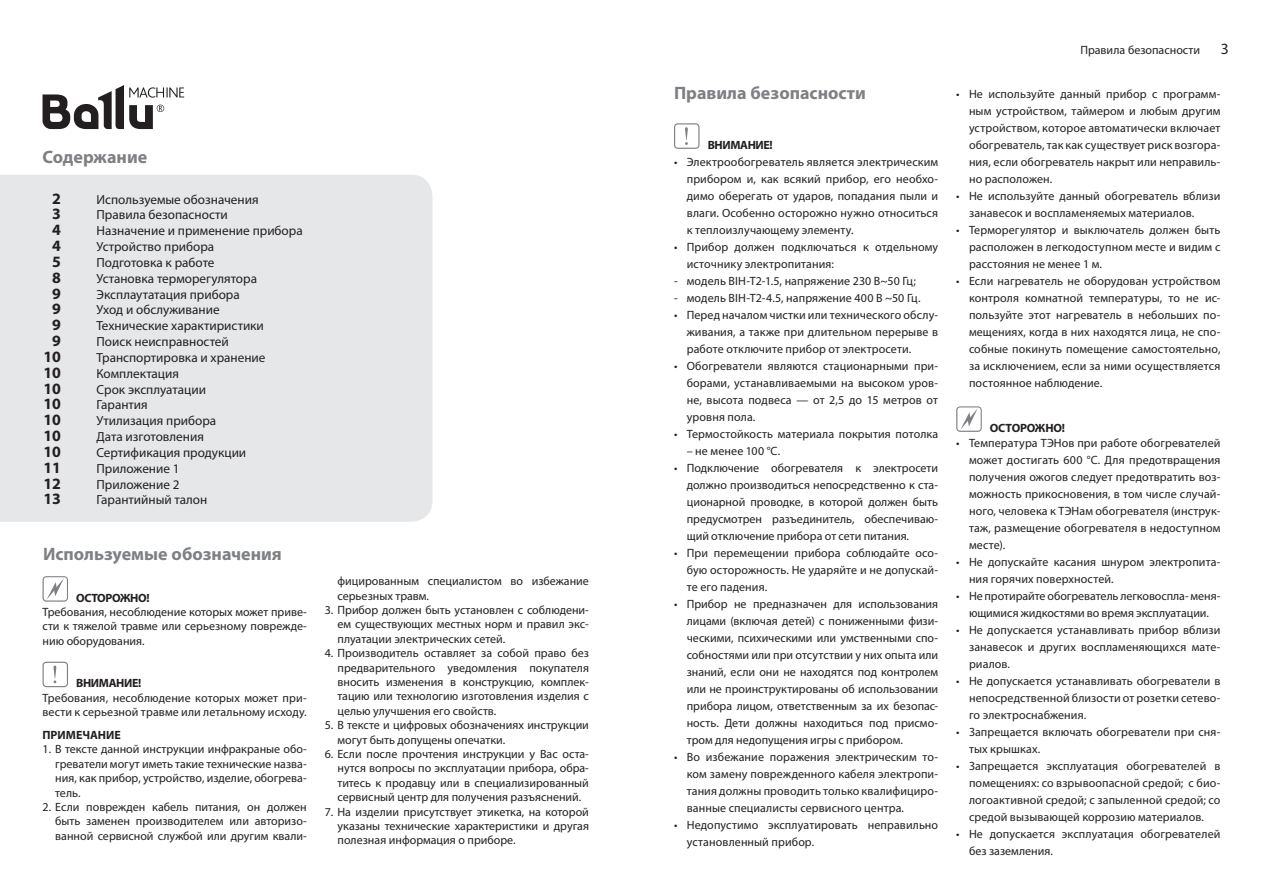
<style>
.page{position:relative;width:1263px;height:893px;background:#fff}
.page>*{position:absolute;margin:0;border:0;box-sizing:border-box;transform-origin:0 0}
.t1{font:700 18px "Myriad Pro";color:#7e8083}
.t2{font:700 15.9px "Myriad Pro";color:#231f20}
.t3{font:15.6px "Myriad Pro";color:#231f20}
.t4{font:13.2px "Myriad Pro";color:#231f20}
.t5{font:12px/17px "Myriad Pro";letter-spacing:.005em;color:#231f20;text-align:justify}
.t6{font:700 12px "Myriad Pro";letter-spacing:-.03em;color:#231f20}
.t7{font:700 12px "Myriad Pro";color:#231f20}
</style>
<div class="page">
<svg style="left:43px;top:576px;width:25px;height:26px"></svg>
<svg style="left:43px;top:662px;width:25px;height:25px"></svg>
<svg style="left:674px;top:123px;width:25px;height:26px"></svg>
<svg style="left:956px;top:406px;width:26px;height:26px"></svg>
<div style="left:0;top:175px;width:432px;height:347px;background:#e6e7e8"></div>
<svg style="left:43px;top:85px;width:141px;height:44px"></svg>
<h1 class="t1" style="left:43px;top:148px;width:106px">Содержание</h1>
<h2 class="t2" style="left:52px;top:190px;width:10px">2</h2>
<p class="t4" style="left:97px;top:193px;width:164px">Используемые обозначения</p>
<h2 class="t2" style="left:52px;top:206px;width:10px">3</h2>
<p class="t4" style="left:97px;top:208px;width:133px">Правила безопасности</p>
<h2 class="t2" style="left:52px;top:222px;width:10px">4</h2>
<p class="t4" style="left:97px;top:224px;width:208px">Назначение и применение прибора</p>
<h2 class="t2" style="left:52px;top:238px;width:10px">4</h2>
<p class="t4" style="left:97px;top:240px;width:119px">Устройство прибора</p>
<h2 class="t2" style="left:52px;top:254px;width:10px">5</h2>
<p class="t4" style="left:97px;top:256px;width:119px">Подготовка к работе</p>
<h2 class="t2" style="left:52px;top:270px;width:10px">8</h2>
<p class="t4" style="left:97px;top:272px;width:162px">Установка терморегулятора</p>
<h2 class="t2" style="left:52px;top:285px;width:10px">9</h2>
<p class="t4" style="left:97px;top:288px;width:145px">Эксплаутатация прибора</p>
<h2 class="t2" style="left:52px;top:301px;width:10px">9</h2>
<p class="t4" style="left:97px;top:303px;width:125px">Уход и обслуживание</p>
<h2 class="t2" style="left:52px;top:317px;width:10px">9</h2>
<p class="t4" style="left:97px;top:319px;width:169px">Технические характиристики</p>
<h2 class="t2" style="left:52px;top:333px;width:10px">9</h2>
<p class="t4" style="left:97px;top:335px;width:134px">Поиск неисправностей</p>
<h2 class="t2" style="left:43px;top:349px;width:19px">10</h2>
<p class="t4" style="left:97px;top:351px;width:171px">Транспортировка и хранение</p>
<h2 class="t2" style="left:43px;top:365px;width:19px">10</h2>
<p class="t4" style="left:97px;top:367px;width:84px">Комплектация</p>
<h2 class="t2" style="left:43px;top:380px;width:19px">10</h2>
<p class="t4" style="left:97px;top:382px;width:111px">Срок эксплуатации</p>
<h2 class="t2" style="left:43px;top:396px;width:19px">10</h2>
<p class="t4" style="left:97px;top:398px;width:53px">Гарантия</p>
<h2 class="t2" style="left:43px;top:412px;width:19px">10</h2>
<p class="t4" style="left:97px;top:414px;width:121px">Утилизация прибора</p>
<h2 class="t2" style="left:43px;top:428px;width:19px">10</h2>
<p class="t4" style="left:97px;top:430px;width:109px">Дата изготовления</p>
<h2 class="t2" style="left:43px;top:444px;width:19px">10</h2>
<p class="t4" style="left:97px;top:446px;width:151px">Сертификация продукции</p>
<h2 class="t2" style="left:43px;top:459px;width:19px">11</h2>
<p class="t4" style="left:97px;top:462px;width:85px">Приложение 1</p>
<h2 class="t2" style="left:43px;top:475px;width:19px">12</h2>
<p class="t4" style="left:97px;top:477px;width:85px">Приложение 2</p>
<h2 class="t2" style="left:43px;top:491px;width:19px">13</h2>
<p class="t4" style="left:97px;top:493px;width:112px">Гарантийный талон</p>
<h1 class="t1" style="left:43px;top:545px;width:240px">Используемые обозначения</h1>
<p class="t6" style="left:76px;top:592px;width:75px">ОС ТО РОЖ НО!</p>
<p class="t5" style="left:43px;top:605px;width:266px;line-height:14.4px">Тре бо ва ния, не со блю де ние ко то рых мо жет при ве&shy;с ти к тя же лой трав ме или се рь ез но му по вреж де&shy;нию обо ру до ва ния.</p>
<p class="t6" style="left:76px;top:677px;width:67px">ВНИМАНИЕ!</p>
<p class="t5" style="left:43px;top:691px;width:266px;line-height:14.4px">Тре бо ва ния, не со блю де ние ко то рых мо жет при&shy;ве с ти к се рь ез ной трав ме или ле таль но му ис хо ду.</p>
<p class="t7" style="left:43px;top:729px;width:80px">ПРИ МЕ ЧА НИЕ</p>
<p class="t5" style="left:55px;top:742px;width:253px;line-height:14.4px;text-indent:-13px">1. В тексте данной инструкции инфракраные обо&shy;греватели могут иметь такие технические назва&shy;ния, как прибор, устройство, изделие, обогрева&shy;тель.</p>
<p class="t5" style="left:55px;top:800px;width:253px;line-height:14.4px;text-indent:-13px">2. Ес ли по вреж ден ка бель пи та ния, он дол жен быть за ме нен про из во ди те лем или ав то ри зо&shy;ван ной сер вис ной служ бой или дру гим ква ли-</p>
<p class="t5" style="left:337px;top:574px;width:253px;line-height:14.4px">фи ци ро ванным спе ци а ли с том во из бе жа ние се рь ез ных травм.</p>
<p class="t5" style="left:337px;top:603px;width:253px;line-height:14.4px;text-indent:-13px">3. Прибор дол жен быть ус та нов лен с со блю де ни&shy;ем су ще с т ву ю щих ме ст ных норм и пра вил экс&shy;плу а та ции элек три че с ких се тей.</p>
<p class="t5" style="left:337px;top:646px;width:253px;line-height:14.4px;text-indent:-13px">4. Производитель оставляет за собой право без предварительного уведомления покупателя вносить изменения в конструкцию, комплек&shy;тацию или технологию изготовления изделия с целью улучшения его свойств.</p>
<p class="t5" style="left:337px;top:718px;width:253px;line-height:14.4px;text-indent:-13px">5. В тексте и цифровых обозначениях инструкции могут быть допущены опечатки.</p>
<p class="t5" style="left:337px;top:747px;width:253px;line-height:14.4px;text-indent:-13px">6. Если после прочтения инструкции у Вас оста&shy;нутся вопросы по эксплуатации прибора, обра&shy;титесь к продавцу или в специализированный сервисный центр для получения разъяснений.</p>
<p class="t5" style="left:337px;top:805px;width:253px;line-height:14.4px;text-indent:-13px">7. На изделии присутствует этикетка, на которой указаны технические характеристики и другая полезная информация о приборе.</p>
<h1 class="t1" style="left:674px;top:84px;width:193px">Правила безопасности</h1>
<p class="t6" style="left:708px;top:139px;width:67px">ВНИМАНИЕ!</p>
<p class="t5" style="left:687px;top:154px;width:253px;text-indent:-13px">• Электрообогреватель является электрическим прибором и, как всякий прибор, его необхо&shy;димо оберегать от ударов, попадания пыли и влаги. Особенно осторожно нужно относиться к теплоизлучающему элементу.</p>
<p class="t5" style="left:687px;top:239px;width:253px;text-indent:-13px">• Прибор должен подключаться к отдельному источнику электропитания:</p>
<p class="t5" style="left:674px;top:273px;width:243px">- модель BIH-T2-1.5, напряжение 230 В~50 Гц;</p>
<p class="t5" style="left:674px;top:290px;width:248px">- модель BIH-T2-4.5, напряжение 400 В ~50 Гц.</p>
<p class="t5" style="left:687px;top:307px;width:253px;text-indent:-13px">• Перед началом чистки или технического обслу&shy;живания, а также при длительном перерыве в работе отключите прибор от электросети.</p>
<p class="t5" style="left:687px;top:358px;width:253px;text-indent:-13px">• Обогреватели являются стационарными при&shy;борами, устанавливаемыми на высоком уров&shy;не, высота подвеса — от 2,5 до 15 метров от уровня пола.</p>
<p class="t5" style="left:674px;top:426px;width:266px">• Термостойкость материала покрытия потолка</p>
<p class="t5" style="left:687px;top:443px;width:95px">– не менее 100 °С.</p>
<p class="t5" style="left:687px;top:460px;width:253px;text-indent:-13px">• Подключение обогревателя к электросети должно производиться непосредственно к ста&shy;ционарной проводке, в которой должен быть предусмотрен разъединитель, обеспечиваю&shy;щий отключение прибора от сети питания.</p>
<p class="t5" style="left:687px;top:545px;width:253px;text-indent:-13px">• При перемещении прибора соблюдайте осо&shy;бую осторожность. Не ударяйте и не допускай&shy;те его падения.</p>
<p class="t5" style="left:687px;top:596px;width:253px;text-indent:-13px">• Прибор не предназначен для использования лицами (включая детей) с пониженными физи&shy;ческими, психическими или умственными спо&shy;собностями или при отсутствии у них опыта или знаний, если они не находятся под контролем или не проинструктированы об использовании прибора лицом, ответственным за их безопас&shy;ность. Дети должны находиться под присмо&shy;тром для недопущения игры с прибором.</p>
<p class="t5" style="left:687px;top:749px;width:253px;text-indent:-13px">• Во избежание поражения электрическим то&shy;ком замену поврежденного кабеля электропи&shy;тания должны проводить только квалифициро&shy;ванные специалисты сервисного центра.</p>
<p class="t5" style="left:687px;top:817px;width:253px;text-indent:-13px">• Недопустимо эксплуатировать неправильно установленный прибор.</p>
<p class="t5" style="left:1080px;top:42px;width:121px">Правила безопасности</p>
<h3 class="t3" style="left:1221px;top:41px;width:10px">3</h3>
<p class="t5" style="left:969px;top:86px;width:253px;text-indent:-13px">• Не используйте данный прибор с программ&shy;ным устройством, таймером и любым другим устройством, которое автоматически включает обогреватель, так как существует риск возгора&shy;ния, если обогреватель накрыт или неправиль&shy;но расположен.</p>
<p class="t5" style="left:969px;top:188px;width:253px;text-indent:-13px">• Не используйте данный обогреватель вблизи занавесок и воспламеняемых материалов.</p>
<p class="t5" style="left:969px;top:222px;width:253px;text-indent:-13px">• Терморегулятор и выключатель должен быть расположен в легкодоступном месте и видим с расстояния не менее 1 м.</p>
<p class="t5" style="left:969px;top:273px;width:253px;text-indent:-13px">• Если нагреватель не оборудован устройством контроля комнатной температуры, то не ис&shy;пользуйте этот нагреватель в небольших по&shy;мещениях, когда в них находятся лица, не спо&shy;собные покинуть помещение самостоятельно, за исключением, если за ними осуществляется постоянное наблюдение.</p>
<p class="t6" style="left:990px;top:422px;width:77px">ОС ТО РОЖ НО!</p>
<p class="t5" style="left:969px;top:434px;width:253px;text-indent:-13px">• Температура ТЭНов при работе обогревателей может достигать 600 °С. Для предотвращения получения ожогов следует предотвратить воз&shy;можность прикосновения, в том числе случай&shy;ного, человека к ТЭНам обогревателя (инструк&shy;таж, размещение обогревателя в недоступном месте).</p>
<p class="t5" style="left:969px;top:553px;width:253px;text-indent:-13px">• Не допускайте касания шнуром электропита&shy;ния горячих поверхностей.</p>
<p class="t5" style="left:956px;top:587px;width:266px;text-align:center">• Не протирайте обогреватель легковоспла- меня&shy;ющимися жидкостями во время эксплуатации.</p>
<p class="t5" style="left:969px;top:621px;width:253px;text-indent:-13px">• Не допускается устанавливать прибор вблизи занавесок и других воспламеняющихся мате&shy;риалов.</p>
<p class="t5" style="left:969px;top:672px;width:253px;text-indent:-13px">• Не допускается устанавливать обогреватели в непосредственной близости от розетки сетево&shy;го электроснабжения.</p>
<p class="t5" style="left:969px;top:723px;width:253px;text-indent:-13px">• Запрещается включать обогреватели при сня&shy;тых крышках.</p>
<p class="t5" style="left:969px;top:757px;width:253px;text-indent:-13px">• Запрещается эксплуатация обогревателей в помещениях: со взрывоопасной средой; с био&shy;логоактивной средой; с запыленной средой; со средой вызывающей коррозию материалов.</p>
<p class="t5" style="left:969px;top:825px;width:253px;text-indent:-13px">• Не допускается эксплуатация обогревателей без заземления.</p>
</div>
